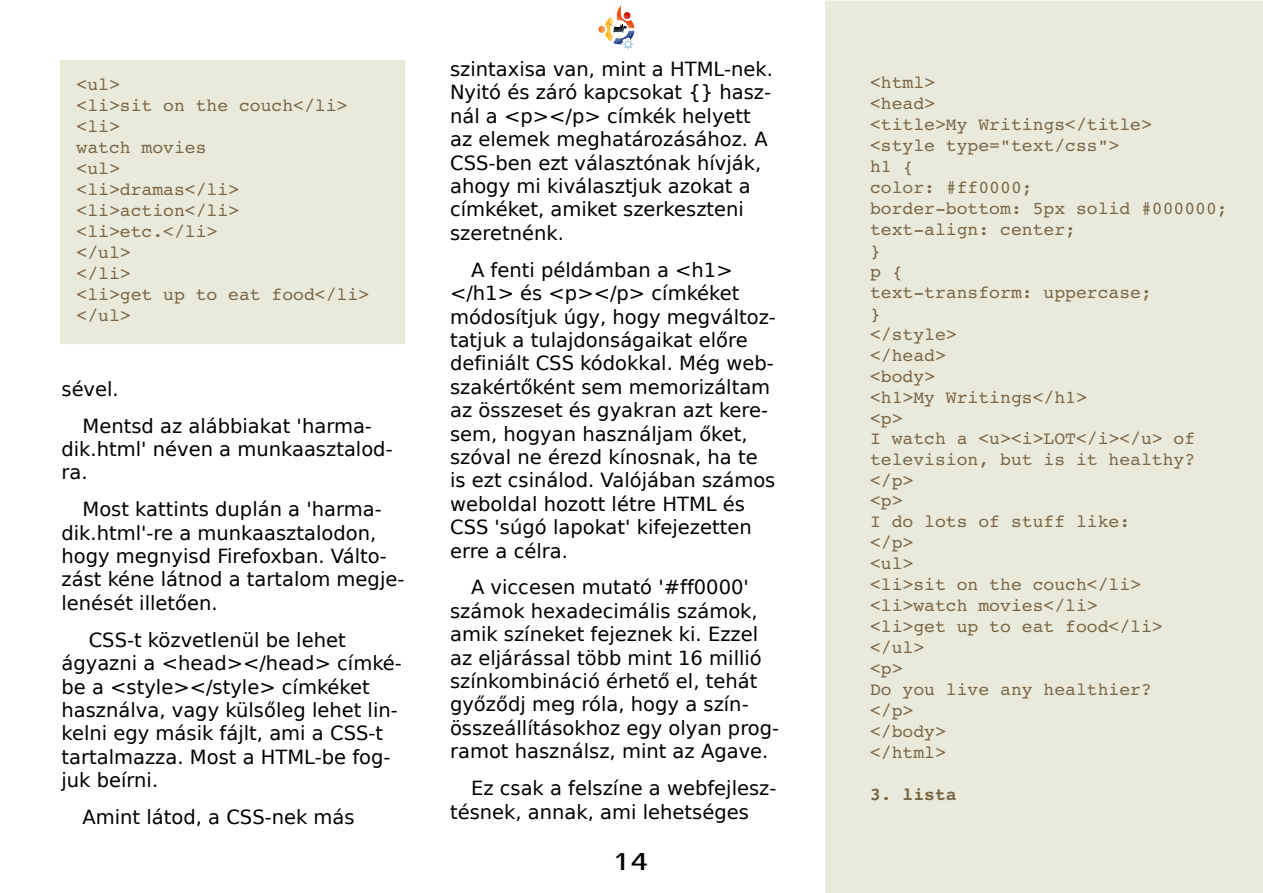
<style>
.page{position:relative;width:1263px;height:893px;background:#fff}
.page>*{position:absolute;margin:0;border:0;box-sizing:border-box;transform-origin:0 0}
.t1{font:700 24px "Garuda";color:#000}
.t2{font:19.5px/23.4px "DejaVu Sans";color:#000}
.t3{font:18px/20.9px "Courier 10 Pitch BT";color:#796646}
.t4{font:700 18px "Courier 10 Pitch BT";color:#796646}
</style>
<div class="page">
<img style="left:598px;top:5px;width:37px;height:45px">
<div style="left:60px;top:60px;width:345px;height:284px;background:#eaeada"></div>
<div style="left:825px;top:1px;width:438px;height:892px;background:#eaeada"></div>
<p class="t2" style="left:450px;top:58px;width:324px">szintaxisa van, mint a HTML-nek.<br>Nyitó és záró kapcsokat {} hasz&shy;nál a &lt;p&gt;&lt;/p&gt; címkék helyett az elemek meghatározásához. A<br>CSS-ben ezt választónak hívják, ahogy mi kiválasztjuk azokat a címkéket, amiket szerkeszteni szeretnénk.</p>
<p class="t2" style="left:450px;top:258px;width:327px;text-indent:21px">A fenti példámban a &lt;h1&gt; &lt;/h1&gt; és &lt;p&gt;&lt;/p&gt; címkéket módosítjuk úgy, hogy megváltoz&shy;tatjuk a tulajdonságaikat előre definiált CSS kódokkal. Még web&shy;szakértőként sem memorizáltam az összeset és gyakran azt kere&shy;sem, hogyan használjam őket, szóval ne érezd kínosnak, ha te is ezt csinálod. Valójában számos weboldal hozott létre HTML és<br>CSS 'súgó lapokat' kifejezetten erre a célra.</p>
<p class="t2" style="left:450px;top:576px;width:331px;text-indent:21px">A viccesen mutató '#ff0000' számok hexadecimális számok, amik színeket fejeznek ki. Ezzel az eljárással több mint 16 millió színkombináció érhető el, tehát győződj meg róla, hogy a szín&shy;összeállításokhoz egy olyan prog&shy;ramot használsz, mint az Agave.</p>
<p class="t2" style="left:450px;top:777px;width:328px;text-indent:21px">Ez csak a felszíne a webfejlesz&shy;tésnek, annak, ami lehetséges</p>
<p class="t3" style="left:76px;top:75px;width:294px">&lt;ul&gt;<br>&lt;li&gt;sit on the couch&lt;/li&gt; &lt;li&gt;<br>watch movies<br>&lt;ul&gt;<br>&lt;li&gt;dramas&lt;/li&gt; &lt;li&gt;action&lt;/li&gt; &lt;li&gt;etc.&lt;/li&gt;<br>&lt;/ul&gt;<br>&lt;/li&gt;<br>&lt;li&gt;get up to eat food&lt;/li&gt; &lt;/ul&gt;</p>
<p class="t3" style="left:870px;top:73px;width:359px">&lt;html&gt;<br>&lt;head&gt;<br>&lt;title&gt;My Writings&lt;/title&gt;<br>&lt;style type="text/css"&gt;<br>h1 {<br>color: #ff0000;<br>border-bottom: 5px solid #000000; text-align: center;<br>}<br>p {<br>text-transform: uppercase;<br>}<br>&lt;/style&gt;<br>&lt;/head&gt;<br>&lt;body&gt;<br>&lt;h1&gt;My Writings&lt;/h1&gt;<br>&lt;p&gt;<br>I watch a &lt;u&gt;&lt;i&gt;LOT&lt;/i&gt;&lt;/u&gt; of television, but is it healthy? &lt;/p&gt;<br>&lt;p&gt;<br>I do lots of stuff like:<br>&lt;/p&gt;<br>&lt;ul&gt;<br>&lt;li&gt;sit on the couch&lt;/li&gt; &lt;li&gt;watch movies&lt;/li&gt;<br>&lt;li&gt;get up to eat food&lt;/li&gt;<br>&lt;/ul&gt;<br>&lt;p&gt;<br>Do you live any healthier?<br>&lt;/p&gt;<br>&lt;/body&gt;<br>&lt;/html&gt;</p>
<p class="t4" style="left:870px;top:784px;width:88px">3. lista</p>
<p class="t2" style="left:82px;top:370px;width:291px;line-height:36.9px;text-indent:-21px">sével.<br>Mentsd az alábbiakat 'harma-</p>
<p class="t2" style="left:61px;top:437px;width:333px">dik.html' néven a munkaasztalod&shy;ra.</p>
<p class="t2" style="left:61px;top:498px;width:344px;text-indent:21px">Most kattints duplán a 'harma&shy;dik.html'-re a munkaasztalodon, hogy megnyisd Firefoxban. Válto&shy;zást kéne látnod a tartalom megje&shy;lenését illetően.</p>
<p class="t2" style="left:61px;top:628px;width:342px;text-indent:27px">CSS-t közvetlenül be lehet ágyazni a &lt;head&gt;&lt;/head&gt; címké&shy;be a &lt;style&gt;&lt;/style&gt; címkéket használva, vagy külsőleg lehet lin&shy;kelni egy másik fájlt, ami a CSS-t tartalmazza. Most a HTML-be fog&shy;juk beírni.</p>
<p class="t2" style="left:82px;top:806px;width:274px">Amint látod, a CSS-nek más</p>
<p class="t1" style="left:612px;top:848px;width:36px">14</p>
</div>
